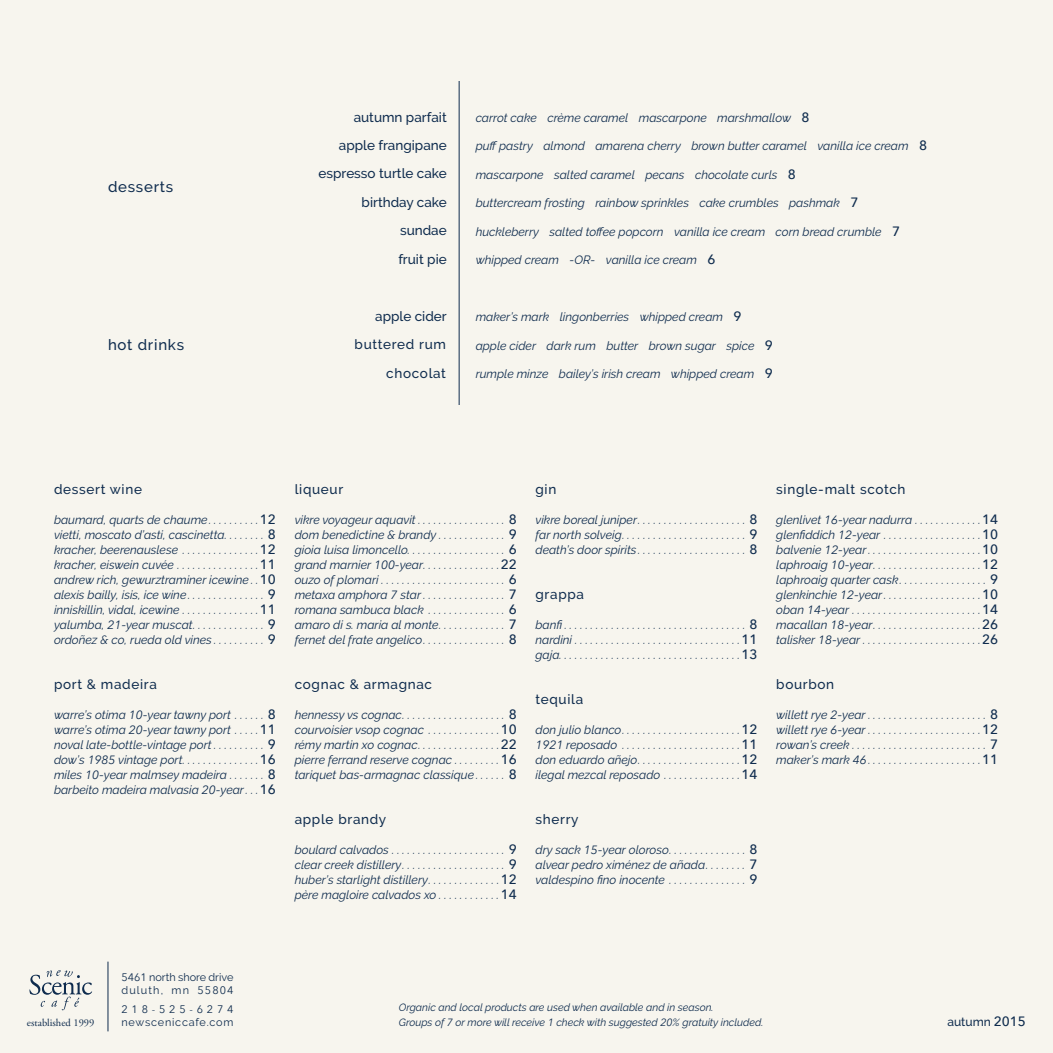
<style>
.page{position:relative;width:1053px;height:1053px;background:#f7f5ee}
.page>*{position:absolute;margin:0;border:0;box-sizing:border-box;transform-origin:0 0}
.t1{font:500 15px "Raleway";letter-spacing:.05em;color:#0f2c4e}
.t2{font:500 13.5px "Raleway";letter-spacing:.05em;color:#0f2c4e}
.t3{font:500 13.5px "Raleway";color:#0f2c4e}
.t4{font:italic 12px/15px "Raleway";color:#0f2c4e;text-align:justify}
.t5{font:500 12px "Raleway";color:#0f2c4e}
.t6{font:10.95px/13px "Raleway";color:#0f2c4e}
.t7{font:10.95px/13px "Raleway";letter-spacing:.065em;color:#0f2c4e}
.t8{font:italic 10.5px "Raleway";color:#0f2c4e}
.t9{font:10.5px "Adobe Garamond Pro";color:#0f2c4e}
.s1{font-family:"Avenir Next";font-weight:500;font-style:normal;font-size:13.5px}
.s2{font-family:"Avenir Next"}
.s3{font-family:"Avenir Next";font-size:13.5px}
</style>
<div class="page">
<hr style="left:459px;top:81px;width:1px;height:324px;background:#0f2c4e">
<svg style="left:29px;top:970px;width:63px;height:40px"></svg>
<hr style="left:108px;top:962px;width:1px;height:69px;background:#0f2c4e">
<p class="t1" style="left:108px;top:178px;width:67px">desserts</p>
<p class="t1" style="left:108px;top:336px;width:78px">hot drinks</p>
<p class="t3" style="left:354px;top:109px;width:95px">autumn parfait</p>
<p class="t4" style="left:476px;top:110px;width:335px">carrot cake crème caramel mascarpone marshmallow <span class="s1">8</span></p>
<p class="t3" style="left:339px;top:137px;width:109px">apple frangipane</p>
<p class="t4" style="left:476px;top:138px;width:453px">puff pastry almond amarena cherry brown butter caramel vanilla ice cream <span class="s1">8</span></p>
<p class="t3" style="left:319px;top:166px;width:130px">espresso turtle cake</p>
<p class="t4" style="left:476px;top:167px;width:322px">mascarpone salted caramel pecans chocolate curls <span class="s1">8</span></p>
<p class="t3" style="left:362px;top:194px;width:87px">birthday cake</p>
<p class="t4" style="left:476px;top:195px;width:384px">buttercream frosting rainbow sprinkles cake crumbles pashmak <span class="s1">7</span></p>
<p class="t2" style="left:400px;top:223px;width:48px">sundae</p>
<p class="t4" style="left:476px;top:224px;width:426px">huckleberry salted toffee popcorn vanilla ice cream corn bread crumble <span class="s1">7</span></p>
<p class="t3" style="left:398px;top:251px;width:50px">fruit pie</p>
<p class="t4" style="left:476px;top:252px;width:241px">whipped cream -OR- vanilla ice cream <span class="s1">6</span></p>
<p class="t3" style="left:375px;top:308px;width:73px">apple cider</p>
<p class="t4" style="left:476px;top:309px;width:267px">maker’s mark lingonberries whipped cream <span class="s1">9</span></p>
<p class="t2" style="left:355px;top:337px;width:93px">buttered rum</p>
<p class="t4" style="left:476px;top:338px;width:299px">apple cider dark rum butter brown sugar spice <span class="s1">9</span></p>
<p class="t2" style="left:386px;top:365px;width:61px">chocolat</p>
<p class="t4" style="left:476px;top:366px;width:299px">rumple minze bailey’s irish cream whipped cream <span class="s1">9</span></p>
<p class="t2" style="left:54px;top:482px;width:90px">dessert wine</p>
<p class="t4" style="left:54px;top:513px;width:224px">baumard, quarts de chaume . . . . . . . . . <span class="s1">12 </span>vietti, moscato d’asti, cascinetta . . . . . . . . <span class="s1">8 </span>kracher, beerenauslese . . . . . . . . . . . . . . <span class="s1">12 </span>kracher, eiswein cuvée . . . . . . . . . . . . . . . <span class="s1">11 </span>andrew rich, gewurztraminer icewine . <span class="s1">10 </span>alexis bailly, isis, ice wine . . . . . . . . . . . . . . . <span class="s1">9 </span>inniskillin, vidal, icewine . . . . . . . . . . . . . . <span class="s1">11 </span>yalumba, <span class="s2">21</span>-year muscat . . . . . . . . . . . . . . <span class="s1">9 </span>ordoñez &amp; co, rueda old vines . . . . . . . . . . <span class="s1">9</span></p>
<p class="t2" style="left:54px;top:677px;width:104px">port &amp; madeira</p>
<p class="t4" style="left:54px;top:708px;width:224px">warre’s otima <span class="s2">10</span>-year tawny port . . . . . . <span class="s1">8 </span>warre’s otima <span class="s2">20</span>-year tawny port . . . . <span class="s1">11 </span>noval late-bottle-vintage port . . . . . . . . . . <span class="s1">9 </span>dow’s <span class="s2">1985</span> vintage port . . . . . . . . . . . . . . <span class="s1">16 </span>miles <span class="s2">10</span>-year malmsey madeira . . . . . . . <span class="s1">8 </span>barbeito madeira malvasia <span class="s2">20</span>-year . . <span class="s1">16</span></p>
<p class="t2" style="left:295px;top:482px;width:50px">liqueur</p>
<p class="t4" style="left:295px;top:513px;width:224px">vikre voyageur aquavit . . . . . . . . . . . . . . . . . <span class="s1">8 </span>dom benedictine &amp; brandy . . . . . . . . . . . . . <span class="s1">9 </span>gioia luisa limoncello . . . . . . . . . . . . . . . . . . . <span class="s1">6 </span>grand marnier <span class="s2">100</span>-year . . . . . . . . . . . . . . <span class="s1">22 </span>ouzo of plomari ........................<span class="s1">6 </span>metaxa amphora <span class="s2">7</span> star . . . . . . . . . . . . . . . . <span class="s1">7 </span>romana sambuca black . . . . . . . . . . . . . . . <span class="s1">6 </span>amaro di s. maria al monte . . . . . . . . . . . . . <span class="s1">7 </span>fernet del frate angelico . . . . . . . . . . . . . . . . <span class="s1">8</span></p>
<p class="t2" style="left:295px;top:677px;width:139px">cognac &amp; armagnac</p>
<p class="t4" style="left:295px;top:708px;width:224px">hennessy vs cognac . . . . . . . . . . . . . . . . . . . . <span class="s1">8 </span>courvoisier vsop cognac . . . . . . . . . . . . . <span class="s1">10 </span>rémy martin xo cognac . . . . . . . . . . . . . . . <span class="s1">22 </span>pierre ferrand reserve cognac . . . . . . . . . <span class="s1">16 </span>tariquet bas-armagnac classique . . . . . . <span class="s1">8</span></p>
<p class="t2" style="left:295px;top:812px;width:93px">apple brandy</p>
<p class="t4" style="left:295px;top:843px;width:224px">boulard calvados . . . . . . . . . . . . . . . . . . . . . . <span class="s1">9 </span>clear creek distillery . . . . . . . . . . . . . . . . . . . . <span class="s1">9 </span>huber’s starlight distillery . . . . . . . . . . . . . <span class="s1">12 </span>père magloire calvados xo . . . . . . . . . . . <span class="s1">14</span></p>
<p class="t2" style="left:536px;top:482px;width:22px">gin</p>
<p class="t4" style="left:536px;top:513px;width:224px">vikre boreal juniper . . . . . . . . . . . . . . . . . . . . . <span class="s1">8 </span>far north solveig . . . . . . . . . . . . . . . . . . . . . . . . <span class="s1">9 </span>death’s door spirits . . . . . . . . . . . . . . . . . . . . . <span class="s1">8</span></p>
<p class="t2" style="left:536px;top:587px;width:50px">grappa</p>
<p class="t4" style="left:536px;top:618px;width:224px">banfi . . . . . . . . . . . . . . . . . . . . . . . . . . . . . . . . . . . <span class="s1">8 </span>nardini ................................<span class="s1">11 </span>gaja . . . . . . . . . . . . . . . . . . . . . . . . . . . . . . . . . . <span class="s1">13</span></p>
<p class="t2" style="left:536px;top:692px;width:49px">tequila</p>
<p class="t4" style="left:536px;top:723px;width:224px">don julio blanco . . . . . . . . . . . . . . . . . . . . . . <span class="s1">12<br></span><span class="s2">1921</span> reposado . . . . . . . . . . . . . . . . . . . . . . <span class="s1">11 </span>don eduardo añejo . . . . . . . . . . . . . . . . . . . <span class="s1">12 </span>ilegal mezcal reposado . . . . . . . . . . . . . . <span class="s1">14</span></p>
<p class="t2" style="left:536px;top:812px;width:45px">sherry</p>
<p class="t4" style="left:536px;top:843px;width:224px">dry sack <span class="s2">15</span>-year oloroso . . . . . . . . . . . . . . . <span class="s1">8 </span>alvear pedro ximénez de añada . . . . . . . . <span class="s1">7 </span>valdespino fino inocente . . . . . . . . . . . . . . . <span class="s1">9</span></p>
<p class="t2" style="left:776px;top:482px;width:131px">single-malt scotch</p>
<p class="t4" style="left:776px;top:513px;width:224px">glenlivet <span class="s2">16</span>-year nadurra . . . . . . . . . . . . <span class="s1">14 </span>glenfiddich <span class="s2">12</span>-year . . . . . . . . . . . . . . . . . . <span class="s1">10 </span>balvenie <span class="s2">12</span>-year . . . . . . . . . . . . . . . . . . . . . <span class="s1">10 </span>laphroaig <span class="s2">10</span>-year . . . . . . . . . . . . . . . . . . . . <span class="s1">12 </span>laphroaig quarter cask . . . . . . . . . . . . . . . . . <span class="s1">9 </span>glenkinchie <span class="s2">12</span>-year . . . . . . . . . . . . . . . . . . <span class="s1">10 </span>oban <span class="s2">14</span>-year . . . . . . . . . . . . . . . . . . . . . . . . <span class="s1">14 </span>macallan <span class="s2">18</span>-year . . . . . . . . . . . . . . . . . . . . <span class="s1">26 </span>talisker <span class="s2">18</span>-year . . . . . . . . . . . . . . . . . . . . . . <span class="s1">26</span></p>
<p class="t2" style="left:776px;top:677px;width:60px">bourbon</p>
<p class="t4" style="left:776px;top:708px;width:224px">willett rye <span class="s2">2</span>-year .......................<span class="s1">8 </span>willett rye <span class="s2">6</span>-year ......................<span class="s1">12 </span>rowan’s creek . . . . . . . . . . . . . . . . . . . . . . . . . . <span class="s1">7 </span>maker’s mark <span class="s2">46</span> . . . . . . . . . . . . . . . . . . . . . <span class="s1">11</span></p>
<p class="t6" style="left:121px;top:971px;width:114px"><span class="s2">5461</span> north shore drive duluth, mn <span class="s2">55804</span></p>
<p class="t8" style="left:399px;top:1001px;width:316px">Organic and local products are used when available and in season.</p>
<p class="t7" style="left:121px;top:1003px;width:114px"><span class="s2">218-525-6274 </span>newsceniccafe.com</p>
<p class="t9" style="left:27px;top:1016px;width:69px">established 1999</p>
<p class="t8" style="left:399px;top:1016px;width:365px">Groups of <span class="s2">7</span> or more will receive <span class="s2">1</span> check with suggested <span class="s2">20</span>% gratuity included.</p>
<p class="t5" style="left:947px;top:1015px;width:80px">autumn <span class="s3">2015</span></p>
</div>
